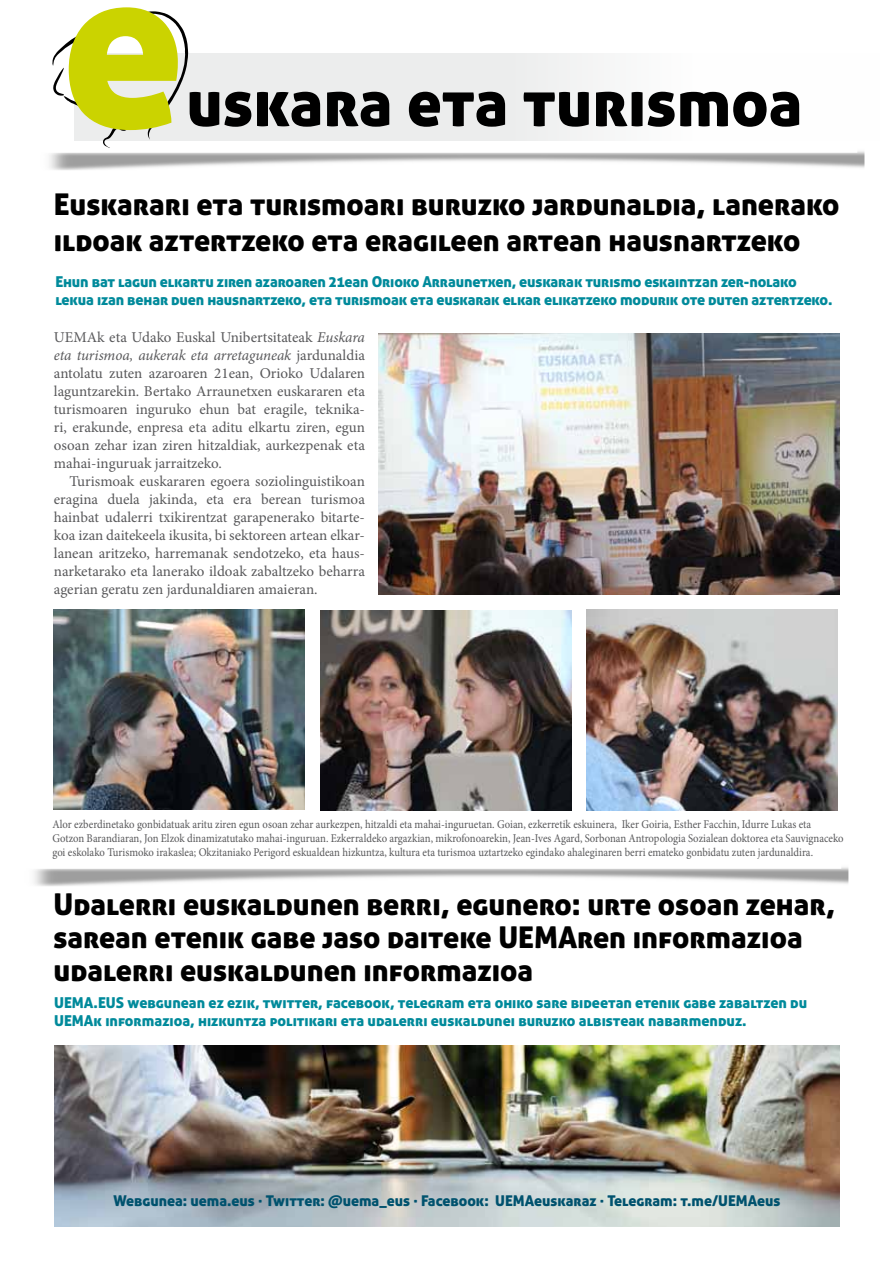
<style>
.page{position:relative;width:893px;height:1263px;background:#fff}
.page>*{position:absolute;margin:0;border:0;box-sizing:border-box;transform-origin:0 0}
.t1{font:226.8px "Aller Display";color:#cbd300}
.t2{font:64.8px "Aller Display";color:#000}
.t3{font:30px/33px "Aller Display";color:#000}
.t4{font:15px/18px "Minion Pro";color:#58585a;text-align:justify}
.t5{font:15px/18px "Aller Display";letter-spacing:-.01em;color:#008a9b}
.t6{font:14.85px "Aller Display";color:#00526e}
.t7{font:11.85px/14.2px "Minion Pro";color:#58585a;scale:.9 1}
.s1{font-style:italic}
</style>
<div class="page">
<div style="left:74px;top:53px;width:805px;height:88px;background:linear-gradient(to bottom,#f3f4f4,#f3f4f4)"></div>
<svg style="left:52px;top:11px;width:136px;height:137px"></svg>
<img style="left:378px;top:334px;width:461px;height:260px">
<img style="left:55px;top:1046px;width:784px;height:180px">
<img style="left:54px;top:609px;width:251px;height:200px">
<img style="left:321px;top:610px;width:250px;height:200px">
<img style="left:586px;top:610px;width:251px;height:200px">
<h1 class="t1" style="left:62px;top:-98px;width:124px">e</h1>
<h2 class="t2" style="left:186px;top:62px;width:618px">uskara eta turismoa</h2>
<h3 class="t3" style="left:54px;top:186px;width:787px;line-height:36px">Euskarari eta turismoari buruzko jardunaldia, lanerako ildoak aztertzeko eta eragileen artean hausnartzeko</h3>
<p class="t5" style="left:55px;top:272px;width:779px">Ehun bat lagun elkartu ziren azaroaren 21ean Orioko Arraunetxen, euskarak turismo eskaintzan zer-nolako lekua izan behar duen hausnartzeko, eta turismoak eta euskarak elkar elikatzeko modurik ote duten aztertzeko.</p>
<p class="t4" style="left:54px;top:328px;width:313px">UEMAk eta Udako Euskal Unibertsitateak <span class="s1">Euskara eta turismoa, aukerak eta arretaguneak</span> jardunaldia antolatu zuten azaroaren 21ean, Orioko Udalaren laguntzarekin. Bertako Arraunetxen euskararen eta turismoaren inguruko ehun bat eragile, teknika&shy;ri, erakunde, enpresa eta aditu elkartu ziren, egun osoan zehar izan ziren hitzaldiak, aurkezpenak eta mahai-inguruak jarraitzeko.</p>
<p class="t4" style="left:54px;top:472px;width:313px;text-indent:16px">Turismoak euskararen egoera soziolinguistikoan eragina duela jakinda, eta era berean turismoa hainbat udalerri txikirentzat garapenerako bitarte&shy;koa izan daitekeela ikusita, bi sektoreen artean elkar&shy;lanean aritzeko, harremanak sendotzeko, eta haus&shy;narketarako eta lanerako ildoak zabaltzeko beharra agerian geratu zen jardunaldiaren amaieran.</p>
<p class="t7" style="left:52px;top:817px;width:881px">Alor ezberdinetako gonbidatuak aritu ziren egun osoan zehar aurkezpen, hitzaldi eta mahai-inguruetan. Goian, ezkerretik eskuinera, Iker Goiria, Esther Facchin, Idurre Lukas eta<br>Gotzon Barandiaran, Jon Elzok dinamizatutako mahai-inguruan. Ezkerraldeko argazkian, mikrofonoarekin, Jean-Ives Agard, Sorbonan Antropologia Sozialean doktorea eta Sauvignaceko goi eskolako Turismoko irakaslea; Okzitaniako Perigord eskualdean hizkuntza, kultura eta turismoa uztartzeko egindako ahaleginaren berri emateko gonbidatu zuten jardunaldira.</p>
<h3 class="t3" style="left:53px;top:887px;width:783px">Udalerri euskaldunen berri, egunero: urte osoan zehar, sarean etenik gabe jaso daiteke UEMAren informazioa udalerri euskaldunen informazioa</h3>
<p class="t5" style="left:54px;top:993px;width:754px">UEMA.EUS webgunean ez ezik, twitter, facebook, telegram eta ohiko sare bideetan etenik gabe zabaltzen du<br>UEMAk informazioa, hizkuntza politikari eta udalerri euskaldunei buruzko albisteak nabarmenduz.</p>
<p class="t6" style="left:113px;top:1191px;width:669px">Webgunea: uema.eus · Twitter: @uema_eus · Facebook: UEMAeuskaraz · Telegram: t.me/UEMAeus</p>
</div>
